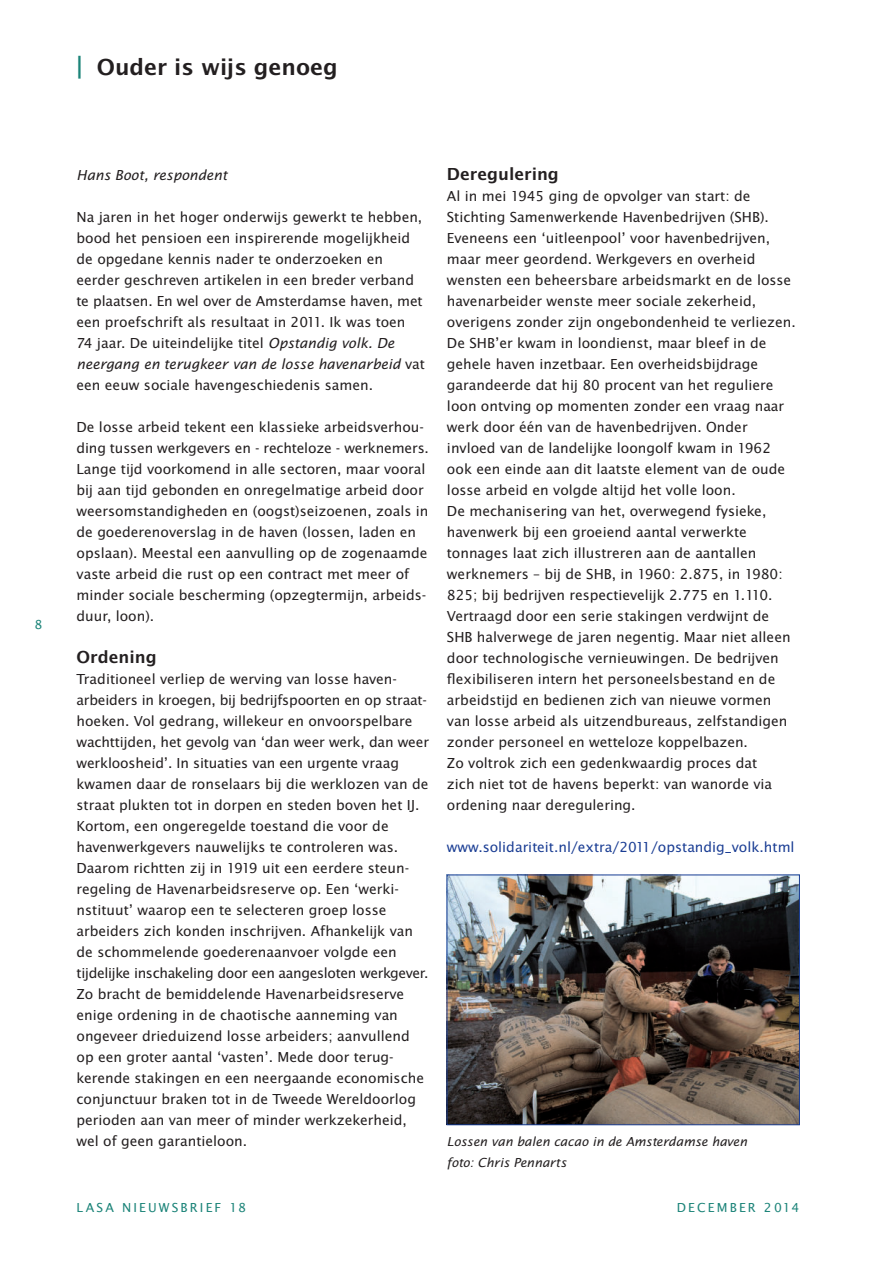
<style>
.page{position:relative;width:893px;height:1263px;background:#fff}
.page>*{position:absolute;margin:0;border:0;box-sizing:border-box;transform-origin:0 0}
.t1{font:600 24px "Lucida Sans EF";color:#231f20}
.t2{font:600 18px "Lucida Sans EF";color:#231f20}
.t3{font:15px/21px "Lucida Sans EF";color:#231f20}
.t4{font:15px "Lucida Sans EF";color:#1b3e94}
.t5{font:italic 15px "Lucida Sans EF";color:#231f20}
.t6{font:italic 13.5px/21px "Lucida Sans EF";color:#231f20}
.t7{font:13.5px "Lucida Sans EF";letter-spacing:.16em;color:#1c8479}
.s1{font-size:27px;color:#1c8479}
.s2{font-style:italic}
</style>
<div class="page">
<img style="left:449px;top:877px;width:349px;height:246px">
<div style="left:447px;top:875px;width:353px;height:250px;border:1px solid #1b3e94"></div>
<p class="t7" style="left:34px;top:619px;width:9px">8</p>
<h1 class="t1" style="left:77px;top:58px;width:263px"><span class="s1">|</span> Ouder is wijs genoeg</h1>
<p class="t5" style="left:77px;top:169px;width:152px">Hans Boot, respondent</p>
<p class="t3" style="left:77px;top:208px;width:350px">Na jaren in het hoger onderwijs gewerkt te hebben, bood het pensioen een inspirerende mogelijkheid de opgedane kennis nader te onderzoeken en eerder geschreven artikelen in een breder verband te plaatsen. En wel over de Amsterdamse haven, met een proefschrift als resultaat in 2011. Ik was toen 74 jaar. De uiteindelijke titel <span class="s2">Opstandig volk. De neergang en terugkeer van de losse havenarbeid</span> vat een eeuw sociale havengeschiedenis samen.</p>
<p class="t3" style="left:77px;top:418px;width:354px">De losse arbeid tekent een klassieke arbeidsverhou&shy;ding tussen werkgevers en - rechteloze - werknemers.<br>Lange tijd voorkomend in alle sectoren, maar vooral bij aan tijd gebonden en onregelmatige arbeid door weersomstandigheden en (oogst)seizoenen, zoals in de goederenoverslag in de haven (lossen, laden en opslaan). Meestal een aanvulling op de zogenaamde vaste arbeid die rust op een contract met meer of minder sociale bescherming (opzegtermijn, arbeids&shy;duur, loon).</p>
<p class="t2" style="left:77px;top:650px;width:82px">Ordening</p>
<p class="t3" style="left:77px;top:670px;width:354px">Traditioneel verliep de werving van losse haven&shy;arbeiders in kroegen, bij bedrijfspoorten en op straat&shy;hoeken. Vol gedrang, willekeur en onvoorspelbare wachttijden, het gevolg van ‘dan weer werk, dan weer werkloosheid’. In situaties van een urgente vraag kwamen daar de ronselaars bij die werklozen van de straat plukten tot in dorpen en steden boven het IJ.<br>Kortom, een ongeregelde toestand die voor de havenwerkgevers nauwelijks te controleren was.<br>Daarom richtten zij in 1919 uit een eerdere steun&shy;regeling de Havenarbeidsreserve op. Een ‘werki&shy;nstituut’ waarop een te selecteren groep losse arbeiders zich konden inschrijven. Afhankelijk van de schommelende goederenaanvoer volgde een tijdelijke inschakeling door een aangesloten werkgever.<br>Zo bracht de bemiddelende Havenarbeidsreserve enige ordening in de chaotische aanneming van ongeveer drieduizend losse arbeiders; aanvullend op een groter aantal ‘vasten’. Mede door terug&shy;kerende stakingen en een neergaande economische conjunctuur braken tot in de Tweede Wereldoorlog perioden aan van meer of minder werkzekerheid, wel of geen garantieloon.</p>
<p class="t2" style="left:447px;top:167px;width:113px">Deregulering</p>
<p class="t3" style="left:447px;top:187px;width:350px">Al in mei 1945 ging de opvolger van start: de Stichting Samenwerkende Havenbedrijven (SHB).<br>Eveneens een ‘uitleenpool’ voor havenbedrijven, maar meer geordend. Werkgevers en overheid wensten een beheersbare arbeidsmarkt en de losse havenarbeider wenste meer sociale zekerheid, overigens zonder zijn ongebondenheid te verliezen.<br>De SHB’er kwam in loondienst, maar bleef in de gehele haven inzetbaar. Een overheidsbijdrage garandeerde dat hij 80 procent van het reguliere loon ontving op momenten zonder een vraag naar werk door één van de havenbedrijven. Onder invloed van de landelijke loongolf kwam in 1962 ook een einde aan dit laatste element van de oude losse arbeid en volgde altijd het volle loon.<br>De mechanisering van het, overwegend fysieke, havenwerk bij een groeiend aantal verwerkte tonnages laat zich illustreren aan de aantallen werknemers – bij de SHB, in 1960: 2.875, in 1980:<br>825; bij bedrijven respectievelijk 2.775 en 1.110.<br>Vertraagd door een serie stakingen verdwijnt de SHB halverwege de jaren negentig. Maar niet alleen door technologische vernieuwingen. De bedrijven flexibiliseren intern het personeelsbestand en de arbeidstijd en bedienen zich van nieuwe vormen van losse arbeid als uitzendbureaus, zelfstandigen zonder personeel en wetteloze koppelbazen.<br>Zo voltrok zich een gedenkwaardig proces dat<br>zich niet tot de havens beperkt: van wanorde via ordening naar deregulering.</p>
<p class="t4" style="left:447px;top:841px;width:349px">www.solidariteit.nl/extra/2011/opstandig_volk.html</p>
<p class="t6" style="left:447px;top:1132px;width:302px">Lossen van balen cacao in de Amsterdamse haven foto: Chris Pennarts</p>
<p class="t7" style="left:77px;top:1199px;width:171px">LASA NIEUWSBRIEF 18</p>
<p class="t7" style="left:677px;top:1199px;width:124px">DECEMBER 2014</p>
</div>
